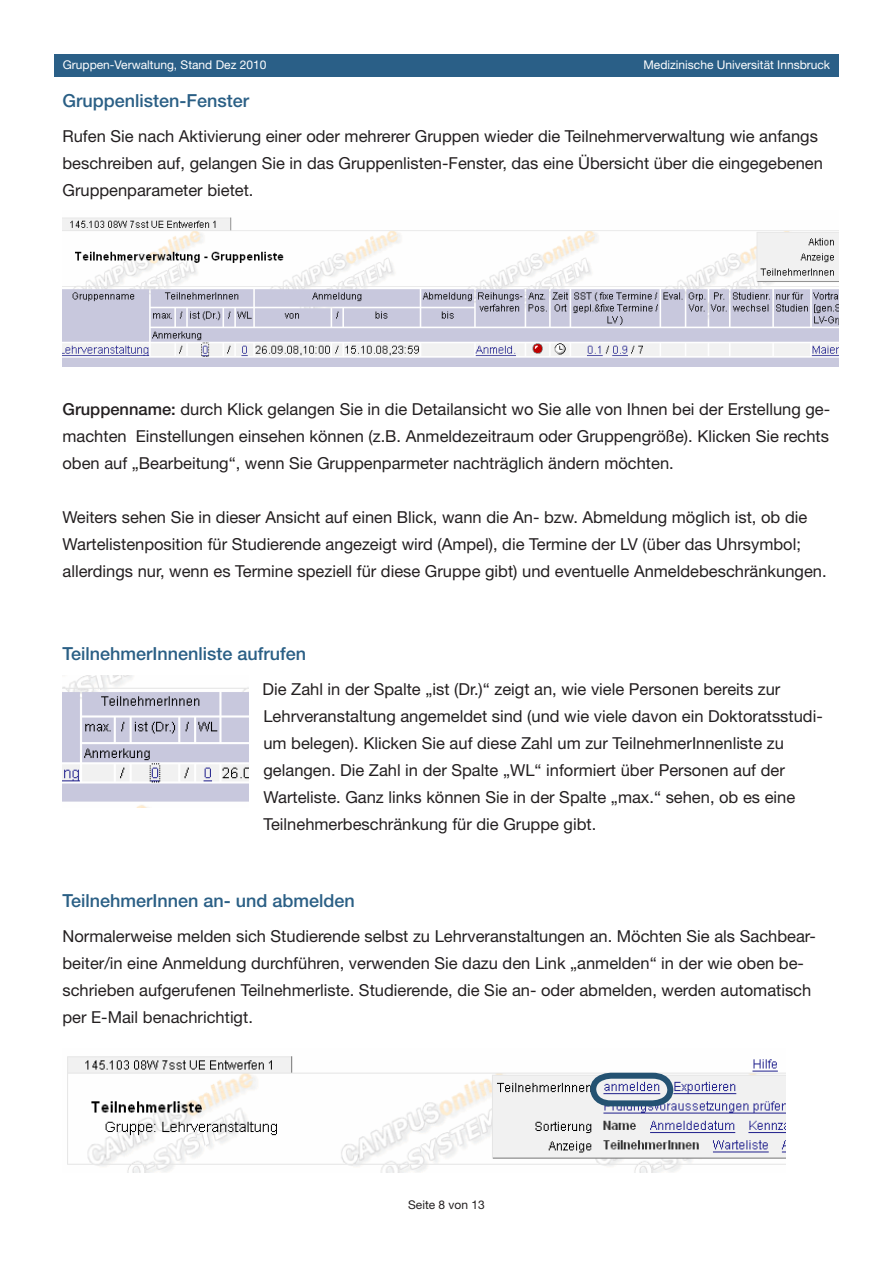
<style>
.page{position:relative;width:893px;height:1263px;background:#fff}
.page>*{position:absolute;margin:0;border:0;box-sizing:border-box;transform-origin:0 0}
.Überschrift{font:500 18px "Helvetica Neue LT Std";color:#2a5f85}
.Text{font:16.5px/27px "Helvetica Neue LT Std";color:#231f20}
.t1{font:12px "Helvetica Neue LT Std";color:#fff}
.t2{font:12px "Helvetica Neue LT Std";color:#231f20}
.s1{font-weight:500}
</style>
<div class="page">
<div style="left:54px;top:54px;width:785px;height:22px;background:#2a5f87"></div>
<img style="left:63px;top:217px;width:776px;height:149px">
<img style="left:63px;top:675px;width:186px;height:132px">
<img style="left:67px;top:1056px;width:719px;height:116px">
<svg style="left:587px;top:1070px;width:89px;height:39px"></svg>
<p class="t1" style="left:63px;top:58px;width:205px">Gruppen-Verwaltung, Stand Dez 2010</p>
<p class="t1" style="left:643px;top:58px;width:188px">Medizinische Universität Innsbruck</p>
<p class="Überschrift" style="left:63px;top:90px;width:188px">Gruppenlisten-Fenster</p>
<p class="Text" style="left:63px;top:122px;width:762px">Rufen Sie nach Aktivierung einer oder mehrerer Gruppen wieder die Teilnehmerverwaltung wie anfangs beschreiben auf, gelangen Sie in das Gruppenlisten-Fenster, das eine Übersicht über die eingegebenen<br>Gruppenparameter bietet.</p>
<p class="Text" style="left:63px;top:395px;width:769px;text-align:justify"><span class="s1">Gruppenname:</span> durch Klick gelangen Sie in die Detailansicht wo Sie alle von Ihnen bei der Erstellung ge&shy;machten Einstellungen einsehen können (z.B. Anmeldezeitraum oder Gruppengröße). Klicken Sie rechts oben auf „Bearbeitung“, wenn Sie Gruppenparmeter nachträglich ändern möchten.</p>
<p class="Text" style="left:63px;top:503px;width:766px">Weiters sehen Sie in dieser Ansicht auf einen Blick, wann die An- bzw. Abmeldung möglich ist, ob die<br>Wartelistenposition für Studierende angezeigt wird (Ampel), die Termine der LV (über das Uhrsymbol; allerdings nur, wenn es Termine speziell für diese Gruppe gibt) und eventuelle Anmeldebeschränkungen.</p>
<p class="Überschrift" style="left:63px;top:643px;width:245px">TeilnehmerInnenliste aufrufen</p>
<p class="Text" style="left:263px;top:675px;width:562px">Die Zahl in der Spalte „ist (Dr.)“ zeigt an, wie viele Personen bereits zur Lehrveranstaltung angemeldet sind (und wie viele davon ein Doktoratsstudi&shy;um belegen). Klicken Sie auf diese Zahl um zur TeilnehmerInnenliste zu gelangen. Die Zahl in der Spalte „WL“ informiert über Personen auf der Warteliste. Ganz links können Sie in der Spalte „max.“ sehen, ob es eine Teilnehmerbeschränkung für die Gruppe gibt.</p>
<p class="Überschrift" style="left:63px;top:890px;width:294px">TeilnehmerInnen an- und abmelden</p>
<p class="Text" style="left:63px;top:922px;width:755px">Normalerweise melden sich Studierende selbst zu Lehrveranstaltungen an. Möchten Sie als Sachbear&shy;beiter/in eine Anmeldung durchführen, verwenden Sie dazu den Link „anmelden“ in der wie oben be&shy;schrieben aufgerufenen Teilnehmerliste. Studierende, die Sie an- oder abmelden, werden automatisch per E-Mail benachrichtigt.</p>
<p class="t2" style="left:408px;top:1197px;width:78px">Seite 8 von 13</p>
</div>
